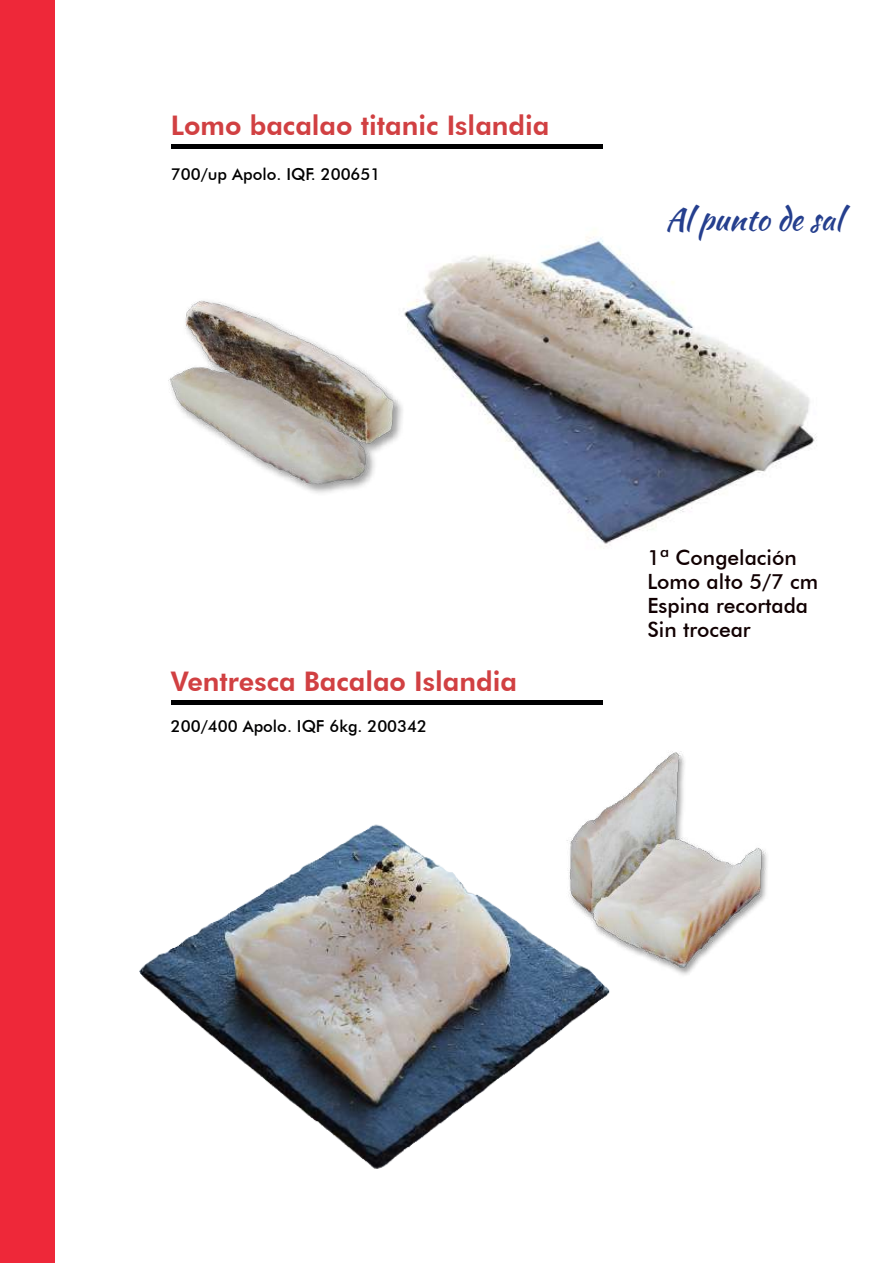
<style>
.page{position:relative;width:893px;height:1263px;background:#fff}
.page>*{position:absolute;margin:0;border:0;box-sizing:border-box;transform-origin:0 0}
.t1{font:30.6px "Kaushan Script";color:#253f8e}
.t2{font:800 27px "Futura BT";color:#d14042}
.t3{font:500 21px/24px "Futura BT";color:#110002}
.t4{font:500 16.5px "Futura BT";color:#000001}
</style>
<div class="page">
<img style="left:430px;top:236px;width:387px;height:309px">
<img style="left:168px;top:272px;width:295px;height:273px">
<img style="left:646px;top:751px;width:121px;height:224px">
<img style="left:54px;top:741px;width:592px;height:508px">
<hr style="left:171px;top:145px;width:431px;height:4px;background:#000001">
<div style="left:171px;top:700px;width:431px;height:5px;background:#000001"></div>
<div style="left:0;top:0;width:54px;height:1263px;background:#ee2839"></div>
<p class="t2" style="left:171px;top:109px;width:380px">Lomo bacalao titanic Islandia</p>
<p class="t4" style="left:171px;top:164px;width:211px">700/up Apolo. IQF. 200651</p>
<h1 class="t1" style="left:665px;top:197px;width:178px">Al punto de sal</h1>
<p class="t2" style="left:171px;top:665px;width:348px">Ventresca Bacalao Islandia</p>
<p class="t4" style="left:171px;top:716px;width:258px">200/400 Apolo. IQF 6kg. 200342</p>
<p class="t3" style="left:647px;top:545px;width:172px">1ª Congelación<br>Lomo alto 5/7 cm<br>Espina recortada<br>Sin trocear</p>
</div>
